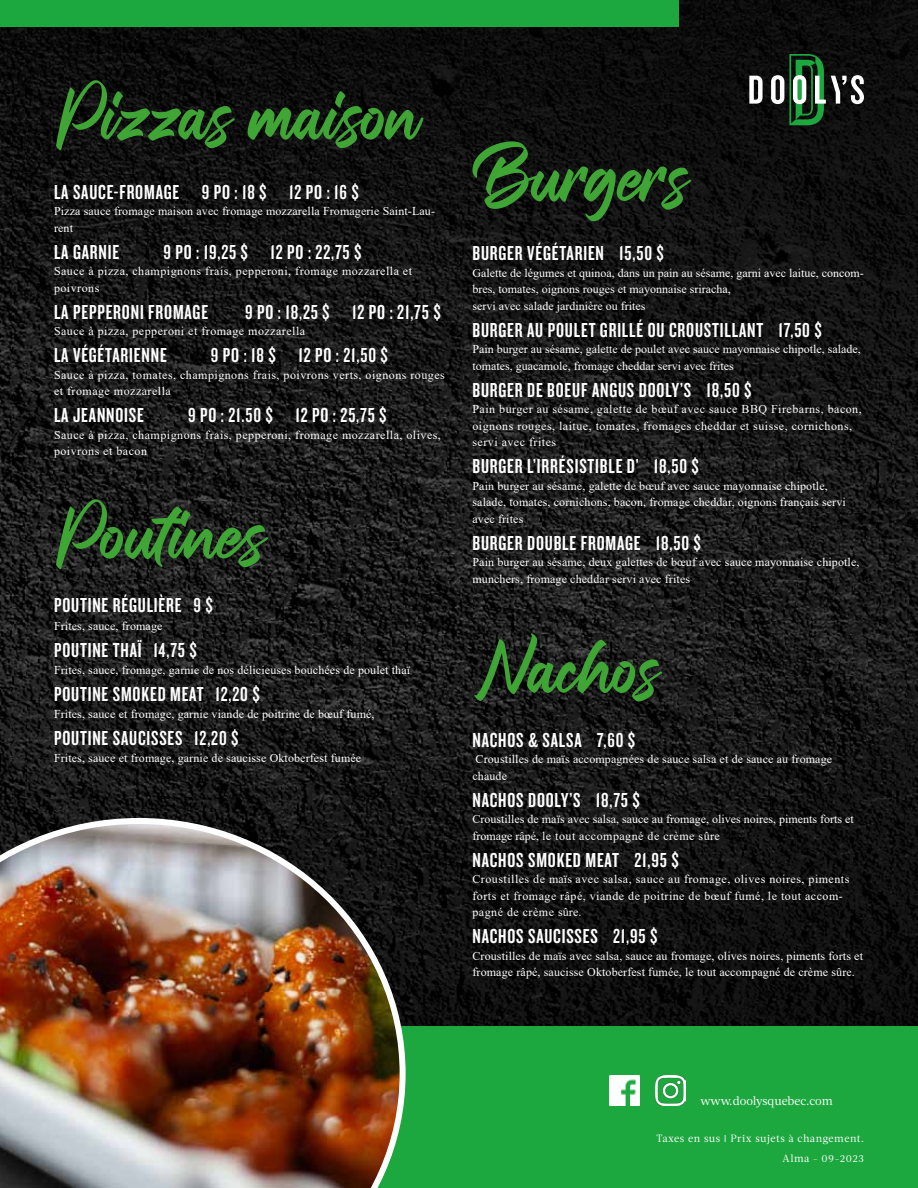
<style>
.page{position:relative;width:918px;height:1188px;background:#fff}
.page>*{position:absolute;margin:0;border:0;box-sizing:border-box;transform-origin:0 0}
.t1{font:64.95px "Fallinlove";letter-spacing:.01em;color:#3fa535}
.t2{font:21px "Knockout HTF48 Featherweight";letter-spacing:.04em;color:#fff}
.t3{font:12px/16.5px "Times New Roman";letter-spacing:.01em;color:#fff}
.t4{font:12px/16.5px "Times New Roman";letter-spacing:.04em;color:#fff}
.t5{font:12px "Acta";letter-spacing:-.005em;color:#fff}
.t6{font:10.5px/19.4px "Acta";letter-spacing:.04em;color:#fff;text-align:right}
.s1{font-family:"Knockout 27 Junior Bantamwt"}
</style>
<div class="page">
<img style="left:0;top:0;width:918px;height:1027px">
<div style="left:0;top:1027px;width:918px;height:161px;background:#1ca73f"></div>
<img style="left:0;top:818px;width:406px;height:370px">
<div style="left:0;top:0;width:679px;height:26px;background:#1ca73f"></div>
<svg style="left:749px;top:76px;width:14px;height:28px"></svg>
<svg style="left:771px;top:54px;width:93px;height:71px;background:#354b3b"></svg>
<img style="left:610px;top:1076px;width:30px;height:30px">
<img style="left:656px;top:1076px;width:30px;height:30px">
<h1 class="t1" style="left:54px;top:79px;width:364px">Pizzas maison</h1>
<h2 class="t2" style="left:54px;top:181px;width:306px">LA SAUCE-FROMAGE 9 PO : 18 $ 12 PO : 16 $</h2>
<p class="t3" style="left:54px;top:203px;width:383px">Pizza sauce fromage maison avec fromage mozzarella Fromagerie Saint-Lau&shy;rent</p>
<h2 class="t2" style="left:54px;top:241px;width:67px">LA GARNIE</h2>
<h2 class="t2" style="left:163px;top:241px;width:200px">9 PO : 19,25 $ 12 PO : 22,75 $</h2>
<p class="t4" style="left:54px;top:263px;width:360px">Sauce à pizza, champignons frais, pepperoni, fromage mozzarella et poivrons</p>
<h2 class="t2" style="left:54px;top:301px;width:156px">LA PEPPERONI FROMAGE</h2>
<h2 class="t2" style="left:245px;top:301px;width:197px">9 PO : 18,25 $ 12 PO : 21,75 $</h2>
<p class="t4" style="left:54px;top:323px;width:253px">Sauce à pizza, pepperoni et fromage mozzarella</p>
<h2 class="t2" style="left:54px;top:345px;width:114px">LA VÉGÉTARIENNE</h2>
<h2 class="t2" style="left:211px;top:345px;width:179px">9 PO : 18 $ 12 PO : 21,50 $</h2>
<p class="t4" style="left:54px;top:366px;width:392px">Sauce à pizza, tomates, champignons frais, poivrons verts, oignons rouges et fromage mozzarella</p>
<h2 class="t2" style="left:54px;top:405px;width:91px">LA JEANNOISE</h2>
<h2 class="t2" style="left:188px;top:405px;width:200px">9 PO : 21.50 $ 12 PO : 25,75 $</h2>
<p class="t4" style="left:54px;top:426px;width:388px">Sauce à pizza, champignons frais, pepperoni, fromage mozzarella, olives, poivrons et bacon</p>
<h1 class="t1" style="left:54px;top:498px;width:211px">Poutines</h1>
<h2 class="t2" style="left:54px;top:595px;width:160px">POUTINE RÉGULIÈRE 9 $</h2>
<p class="t3" style="left:54px;top:617px;width:110px">Frites, sauce, fromage</p>
<h2 class="t2" style="left:54px;top:639px;width:144px">POUTINE THAÏ 14,75 $</h2>
<p class="t3" style="left:54px;top:661px;width:358px">Frites, sauce, fromage, garnie de nos délicieuses bouchées de poulet thaï</p>
<h2 class="t2" style="left:54px;top:683px;width:208px">POUTINE SMOKED MEAT 12,20 $</h2>
<p class="t3" style="left:54px;top:706px;width:322px">Frites, sauce et fromage, garnie viande de poitrine de bœuf fumé,</p>
<h2 class="t2" style="left:54px;top:728px;width:186px">POUTINE SAUCISSES 12,20 $</h2>
<p class="t3" style="left:54px;top:750px;width:309px">Frites, sauce et fromage, garnie de saucisse Oktoberfest fumée</p>
<h1 class="t1" style="left:472px;top:141px;width:215px">Burgers</h1>
<h2 class="t2" style="left:472px;top:243px;width:193px">BURGER VÉGÉTARIEN 15,50 $</h2>
<p class="t3" style="left:472px;top:264px;width:393px">Galette de légumes et quinoa, dans un pain au sésame, garni avec laitue, concom&shy;bres, tomates, oignons rouges et mayonnaise sriracha,<br>servi avec salade jardinière ou frites</p>
<h2 class="t2" style="left:472px;top:319px;width:351px">BURGER AU POULET GRILLÉ OU CROUSTILLANT 17,50 $</h2>
<p class="t3" style="left:472px;top:341px;width:390px">Pain burger au sésame, galette de poulet avec sauce mayonnaise chipotle, salade, tomates, guacamole, fromage cheddar servi avec frites</p>
<h2 class="t2" style="left:472px;top:379px;width:281px">BURGER DE BOEUF ANGUS DOOLY’S 18,50 $</h2>
<p class="t4" style="left:472px;top:401px;width:391px">Pain burger au sésame, galette de bœuf avec sauce BBQ Firebarns, bacon, oignons rouges, laitue, tomates, fromages cheddar et suisse, cornichons, servi avec frites</p>
<h2 class="t2" style="left:472px;top:456px;width:228px">BURGER L’IRRÉSISTIBLE D’ 18,50 $</h2>
<p class="t3" style="left:472px;top:477px;width:375px">Pain burger au sésame, galette de bœuf avec sauce mayonnaise chipotle, salade, tomates, cornichons, bacon, fromage cheddar, oignons français servi avec frites</p>
<h2 class="t2" style="left:472px;top:532px;width:230px">BURGER DOUBLE FROMAGE 18,50 $</h2>
<p class="t3" style="left:472px;top:554px;width:389px">Pain burger au sésame, deux galettes de bœuf avec sauce mayonnaise chipotle, munchers, fromage cheddar servi avec frites</p>
<h1 class="t1" style="left:472px;top:632px;width:186px">Nachos</h1>
<h2 class="t2" style="left:472px;top:729px;width:164px">NACHOS &amp; SALSA 7,60 $</h2>
<p class="t3" style="left:472px;top:751px;width:361px">Croustilles de maïs accompagnées de sauce salsa et de sauce au fromage chaude</p>
<h2 class="t2" style="left:472px;top:789px;width:169px">NACHOS DOOLY’S 18,75 $</h2>
<p class="t3" style="left:472px;top:811px;width:383px">Croustilles de maïs avec salsa, sauce au fromage, olives noires, piments forts et fromage râpé, le tout accompagné de crème sûre</p>
<h2 class="t2" style="left:472px;top:849px;width:10px">NACH</h2>
<h2 class="t2" style="left:507px;top:849px;width:88px">OS SMOKED MEAT</h2>
<h2 class="t2" style="left:634px;top:849px;width:46px">21,95 $</h2>
<p class="t4" style="left:472px;top:871px;width:378px">Croustilles de maïs avec salsa, sauce au fromage, olives noires, piments forts et fromage râpé, viande de poitrine de bœuf fumé, le tout accom&shy;pagné de crème sûre.</p>
<h2 class="t2" style="left:472px;top:926px;width:10px">NACH</h2>
<h2 class="t2" style="left:507px;top:926px;width:55px">OS SAUCISSES</h2>
<h2 class="t2" style="left:613px;top:926px;width:46px">21,95 $</h2>
<p class="t3" style="left:472px;top:947px;width:392px">Croustilles de maïs avec salsa, sauce au fromage, olives noires, piments forts et fromage râpé, saucisse Oktoberfest fumée, le tout accompagné de crème sûre.</p>
<p class="t5" style="left:701px;top:1094px;width:134px">www.doolysquebec.com</p>
<p class="t6" style="left:657px;top:1129px;width:209px">Taxes en sus <span class="s1">I</span> Prix sujets à changement.<br>Alma - 09-2023</p>
</div>
